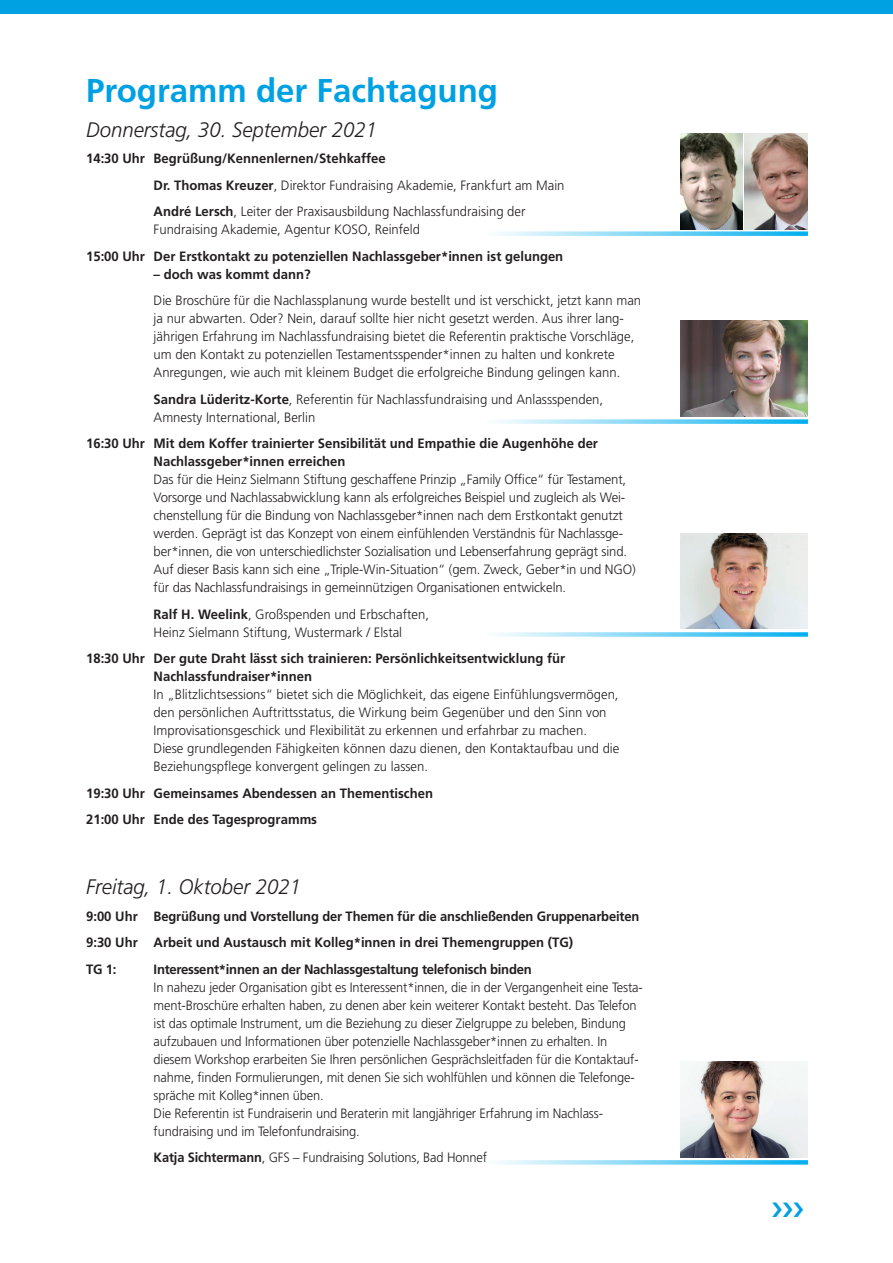
<style>
.page{position:relative;width:893px;height:1263px;background:#fff}
.page>*{position:absolute;margin:0;border:0;box-sizing:border-box;transform-origin:0 0}
.t1{font:700 33px "Frutiger";color:#00a1e3}
.t2{font:italic 300 21px "Frutiger";color:#231f20}
.t3{font:300 13.5px/18px "Frutiger";letter-spacing:-.01em;color:#231f20}
.t4{font:300 13.5px/18px "Frutiger";letter-spacing:-.01em;color:#231f20;scale:.95 1}
.t5{font:700 13.5px/26.5px "Frutiger";color:#231f20}
.t6{font:700 13.5px "Frutiger";letter-spacing:-.02em;color:#231f20}
.s1{font-weight:700}
</style>
<div class="page">
<div style="left:0;top:0;width:893px;height:14px;background:#00a1e3"></div>
<img style="left:744px;top:134px;width:64px;height:95px">
<img style="left:680px;top:321px;width:128px;height:95px">
<img style="left:680px;top:533px;width:128px;height:96px">
<img style="left:680px;top:1062px;width:128px;height:95px">
<img style="left:680px;top:134px;width:62px;height:95px">
<svg style="left:498px;top:231px;width:310px;height:5px;background:#88d8f7"></svg>
<svg style="left:498px;top:419px;width:310px;height:5px;background:#88d8f7"></svg>
<svg style="left:498px;top:632px;width:310px;height:5px;background:#88d8f7"></svg>
<svg style="left:498px;top:1160px;width:310px;height:4px"></svg>
<h1 class="t1" style="left:86px;top:71px;width:413px">Programm der Fachtagung</h1>
<h2 class="t2" style="left:86px;top:117px;width:292px">Donnerstag, 30. September 2021</h2>
<p class="t3" style="left:154px;top:145px;width:412px;line-height:26.5px;text-indent:-68px"><span class="s1">14:30 Uhr Begrüßung/Kennenlernen/Stehkaffee<br>Dr. Thomas Kreuzer</span>, Direktor Fundraising Akademie, Frankfurt am Main<br><span class="s1">André Lersch</span>, Leiter der Praxisausbildung Nachlassfundraising der</p>
<p class="t3" style="left:154px;top:221px;width:268px">Fundraising Akademie, Agentur KOSO, Reinfeld</p>
<p class="t5" style="left:86px;top:243px;width:479px">15:00 Uhr Der Erstkontakt zu potenziellen Nachlassgeber*innen ist gelungen</p>
<p class="t5" style="left:154px;top:261px;width:159px">– doch was kommt dann?</p>
<p class="t3" style="left:154px;top:292px;width:489px">Die Broschüre für die Nachlassplanung wurde bestellt und ist verschickt, jetzt kann man ja nur abwarten. Oder? Nein, darauf sollte hier nicht gesetzt werden. Aus ihrer lang&shy;jährigen Erfahrung im Nachlassfundraising bietet die Referentin praktische Vorschläge, um den Kontakt zu potenziellen Testamentsspender*innen zu halten und konkrete Anregungen, wie auch mit kleinem Budget die erfolgreiche Bindung gelingen kann.</p>
<p class="t3" style="left:154px;top:390px;width:451px"><span class="s1">Sandra Lüderitz-Korte</span>, Referentin für Nachlassfundraising und Anlassspenden,<br>Amnesty International, Berlin</p>
<p class="t5" style="left:154px;top:434px;width:446px;line-height:18px;text-indent:-68px">16:30 Uhr Mit dem Koffer trainierter Sensibilität und Empathie die Augenhöhe der<br>Nachlassgeber*innen erreichen</p>
<p class="t3" style="left:154px;top:471px;width:484px">Das für die Heinz Sielmann Stiftung geschaffene Prinzip „Family Office“ für Testament, Vorsorge und Nachlassabwicklung kann als erfolgreiches Beispiel und zugleich als Wei&shy;chenstellung für die Bindung von Nachlassgeber*innen nach dem Erstkontakt genutzt werden. Geprägt ist das Konzept von einem einfühlenden Verständnis für Nachlassge&shy;ber*innen, die von unterschiedlichster Sozialisation und Lebenserfahrung geprägt sind.<br>Auf dieser Basis kann sich eine „Triple-Win-Situation“ (gem. Zweck, Geber*in und NGO) für das Nachlassfundraisings in gemeinnützigen Organisationen entwickeln.</p>
<p class="t3" style="left:154px;top:605px;width:277px"><span class="s1">Ralf H. Weelink</span>, Großspenden und Erbschaften,<br>Heinz Sielmann Stiftung, Wustermark / Elstal</p>
<p class="t5" style="left:154px;top:649px;width:413px;line-height:18px;text-indent:-68px">18:30 Uhr Der gute Draht lässt sich trainieren: Persönlichkeitsentwicklung für<br>Nachlassfundraiser*innen</p>
<p class="t3" style="left:154px;top:686px;width:467px">In „Blitzlichtsessions“ bietet sich die Möglichkeit, das eigene Einfühlungsvermögen, den persönlichen Auftrittsstatus, die Wirkung beim Gegenüber und den Sinn von Improvisationsgeschick und Flexibilität zu erkennen und erfahrbar zu machen.<br>Diese grundlegenden Fähigkeiten können dazu dienen, den Kontaktaufbau und die Beziehungspflege konvergent gelingen zu lassen.</p>
<p class="t5" style="left:86px;top:780px;width:348px">19:30 Uhr Gemeinsames Abendessen an Thementischen<br>21:00 Uhr Ende des Tagesprogramms</p>
<h2 class="t2" style="left:86px;top:875px;width:217px">Freitag, 1. Oktober 2021</h2>
<p class="t5" style="left:86px;top:903px;width:555px">9:00 Uhr Begrüßung und Vorstellung der Themen für die anschließenden Gruppenarbeiten<br>9:30 Uhr Arbeit und Austausch mit Kolleg*innen in drei Themengruppen (TG)<br>TG 1:</p>
<p class="t6" style="left:154px;top:961px;width:380px">Interessent*innen an der Nachlassgestaltung telefonisch binden</p>
<p class="t4" style="left:154px;top:978px;width:516px">In nahezu jeder Organisation gibt es Interessent*innen, die in der Vergangenheit eine Testa&shy;ment-Broschüre erhalten haben, zu denen aber kein weiterer Kontakt besteht. Das Telefon ist das optimale Instrument, um die Beziehung zu dieser Zielgruppe zu beleben, Bindung aufzubauen und Informationen über potenzielle Nachlassgeber*innen zu erhalten. In diesem Workshop erarbeiten Sie Ihren persönlichen Gesprächsleitfaden für die Kontaktauf&shy;nahme, finden Formulierungen, mit denen Sie sich wohlfühlen und können die Telefonge&shy;spräche mit Kolleg*innen üben.<br>Die Referentin ist Fundraiserin und Beraterin mit langjähriger Erfahrung im Nachlass&shy;fundraising und im Telefonfundraising.</p>
<p class="t4" style="left:154px;top:1149px;width:352px"><span class="s1">Katja Sichtermann</span>, GFS – Fundraising Solutions, Bad Honnef</p>
</div>
